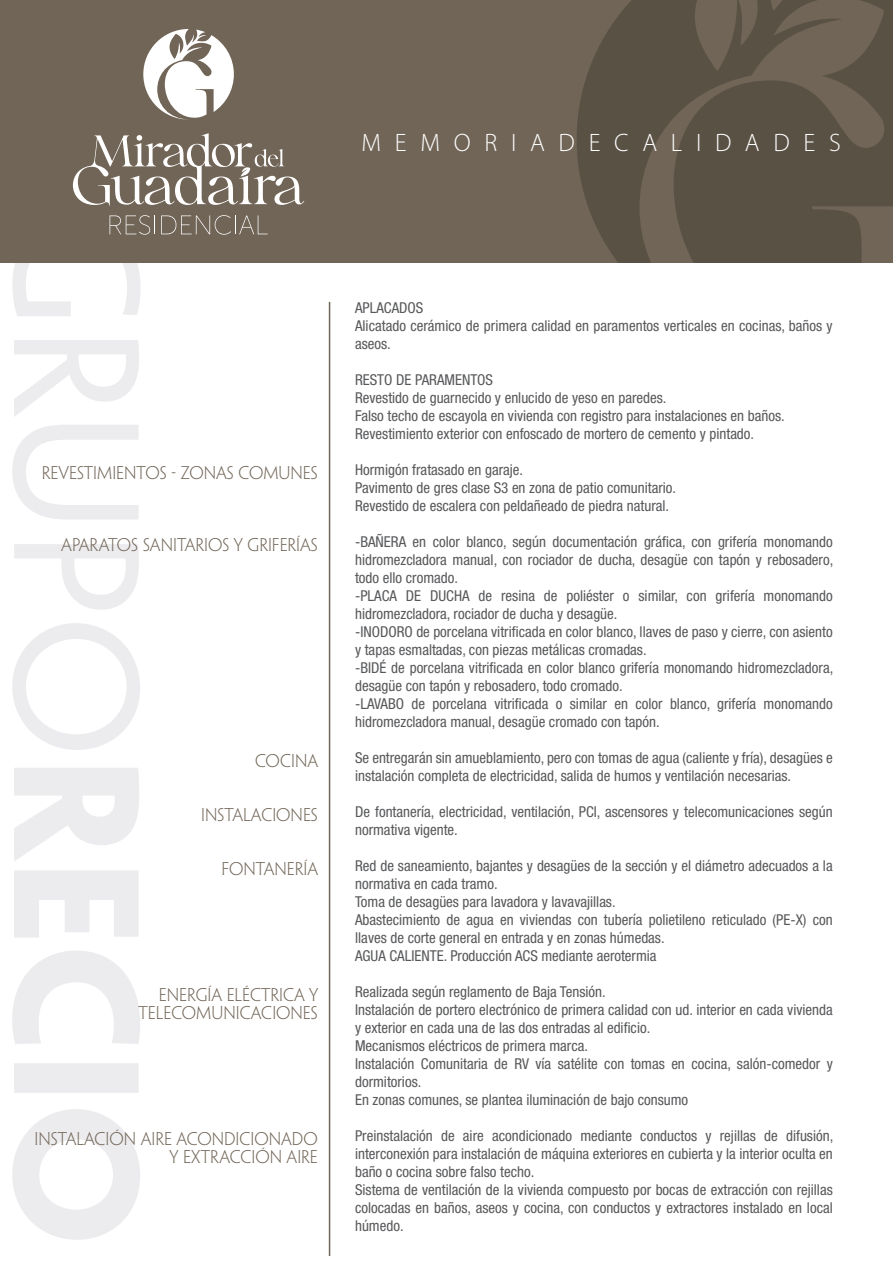
<style>
.page{position:relative;width:893px;height:1263px;background:#fff}
.page>*{position:absolute;margin:0;border:0;box-sizing:border-box;transform-origin:0 0}
.t1{font:300 25.35px "Myriad Pro";letter-spacing:.545em;color:#fff}
.t2{font:300 16.5px/18px "Penumbra Flare Std";color:#716557;text-align:right}
.t3{font:condensed 15px/18px "Helvetica Neue LT Std";color:#57585a}
</style>
<div class="page">
<svg style="left:14px;top:340px;width:125px;height:77px"></svg>
<svg style="left:12px;top:425px;width:127px;height:95px"></svg>
<svg style="left:14px;top:544px;width:125px;height:66px"></svg>
<svg style="left:12px;top:623px;width:128px;height:127px"></svg>
<svg style="left:14px;top:768px;width:125px;height:93px"></svg>
<svg style="left:14px;top:870px;width:125px;height:68px"></svg>
<svg style="left:12px;top:951px;width:128px;height:93px"></svg>
<div style="left:14px;top:1063px;width:125px;height:30px;background:#ececee"></div>
<svg style="left:12px;top:1109px;width:128px;height:131px"></svg>
<hr style="left:329px;top:302px;width:1px;height:954px;background:#716557">
<div style="left:0;top:0;width:893px;height:262px;background:#716557"></div>
<svg style="left:577px;top:0;width:316px;height:262px;fill:#5a5145"></svg>
<svg style="left:12px;top:215px;width:256px;height:101px"></svg>
<svg style="left:143px;top:29px;width:91px;height:91px"></svg>
<svg style="left:73px;top:133px;width:231px;height:73px"></svg>
<p class="t1" style="left:361px;top:127px;width:481px">MEMORIADECALIDADES</p>
<p class="t2" style="left:42px;top:464px;width:277px">REVESTIMIENTOS - ZONAS COMUNES</p>
<p class="t2" style="left:61px;top:536px;width:258px">APARATOS SANITARIOS Y GRIFERÍAS</p>
<p class="t2" style="left:255px;top:752px;width:65px">COCINA</p>
<p class="t2" style="left:201px;top:806px;width:118px">INSTALACIONES</p>
<p class="t2" style="left:222px;top:860px;width:98px">FONTANERÍA</p>
<p class="t2" style="left:139px;top:986px;width:181px">ENERGÍA ELÉCTRICA Y<br>TELECOMUNICACIONES</p>
<p class="t2" style="left:35px;top:1130px;width:285px">INSTALACIÓN AIRE ACONDICIONADO<br>Y EXTRACCIÓN AIRE</p>
<p class="t3" style="left:355px;top:298px;width:70px">APLACADOS</p>
<p class="t3" style="left:355px;top:316px;width:479px">Alicatado cerámico de primera calidad en paramentos verticales en cocinas, baños y aseos.</p>
<p class="t3" style="left:355px;top:370px;width:140px">RESTO DE PARAMENTOS</p>
<p class="t3" style="left:355px;top:388px;width:313px">Revestido de guarnecido y enlucido de yeso en paredes.</p>
<p class="t3" style="left:355px;top:406px;width:431px">Falso techo de escayola en vivienda con registro para instalaciones en baños.</p>
<p class="t3" style="left:355px;top:424px;width:401px">Revestimiento exterior con enfoscado de mortero de cemento y pintado.</p>
<p class="t3" style="left:355px;top:460px;width:170px">Hormigón fratasado en garaje.</p>
<p class="t3" style="left:355px;top:478px;width:323px">Pavimento de gres clase S3 en zona de patio comunitario.</p>
<p class="t3" style="left:355px;top:496px;width:316px">Revestido de escalera con peldañeado de piedra natural.</p>
<p class="t3" style="left:355px;top:532px;width:480px;text-align:justify">-BAÑERA en color blanco, según documentación gráfica, con grifería monomando hidromezcladora manual, con rociador de ducha, desagüe con tapón y rebosadero, todo ello cromado.</p>
<p class="t3" style="left:355px;top:586px;width:479px">-PLACA DE DUCHA de resina de poliéster o similar, con grifería monomando hidromezcladora, rociador de ducha y desagüe.</p>
<p class="t3" style="left:355px;top:622px;width:479px">-INODORO de porcelana vitrificada en color blanco, llaves de paso y cierre, con asiento y tapas esmaltadas, con piezas metálicas cromadas.</p>
<p class="t3" style="left:355px;top:658px;width:480px">-BIDÉ de porcelana vitrificada en color blanco grifería monomando hidromezcladora, desagüe con tapón y rebosadero, todo cromado.</p>
<p class="t3" style="left:355px;top:694px;width:479px">-LAVABO de porcelana vitrificada o similar en color blanco, grifería monomando hidromezcladora manual, desagüe cromado con tapón.</p>
<p class="t3" style="left:355px;top:748px;width:479px">Se entregarán sin amueblamiento, pero con tomas de agua (caliente y fría), desagües e instalación completa de electricidad, salida de humos y ventilación necesarias.</p>
<p class="t3" style="left:355px;top:802px;width:479px">De fontanería, electricidad, ventilación, PCI, ascensores y telecomunicaciones según normativa vigente.</p>
<p class="t3" style="left:355px;top:856px;width:479px">Red de saneamiento, bajantes y desagües de la sección y el diámetro adecuados a la normativa en cada tramo.</p>
<p class="t3" style="left:355px;top:892px;width:262px">Toma de desagües para lavadora y lavavajillas.</p>
<p class="t3" style="left:355px;top:910px;width:479px">Abastecimiento de agua en viviendas con tubería polietileno reticulado (PE-X) con llaves de corte general en entrada y en zonas húmedas.</p>
<p class="t3" style="left:355px;top:946px;width:303px">AGUA CALIENTE. Producción ACS mediante aerotermia</p>
<p class="t3" style="left:355px;top:982px;width:252px">Realizada según reglamento de Baja Tensión.</p>
<p class="t3" style="left:355px;top:1000px;width:479px">Instalación de portero electrónico de primera calidad con ud. interior en cada vivienda y exterior en cada una de las dos entradas al edificio.</p>
<p class="t3" style="left:355px;top:1036px;width:234px">Mecanismos eléctricos de primera marca.</p>
<p class="t3" style="left:355px;top:1054px;width:479px">Instalación Comunitaria de RV vía satélite con tomas en cocina, salón-comedor y dormitorios.</p>
<p class="t3" style="left:355px;top:1090px;width:335px">En zonas comunes, se plantea iluminación de bajo consumo</p>
<p class="t3" style="left:355px;top:1126px;width:480px;text-align:justify">Preinstalación de aire acondicionado mediante conductos y rejillas de difusión, interconexión para instalación de máquina exteriores en cubierta y la interior oculta en baño o cocina sobre falso techo.</p>
<p class="t3" style="left:355px;top:1180px;width:479px;text-align:justify">Sistema de ventilación de la vivienda compuesto por bocas de extracción con rejillas colocadas en baños, aseos y cocina, con conductos y extractores instalado en local húmedo.</p>
</div>
